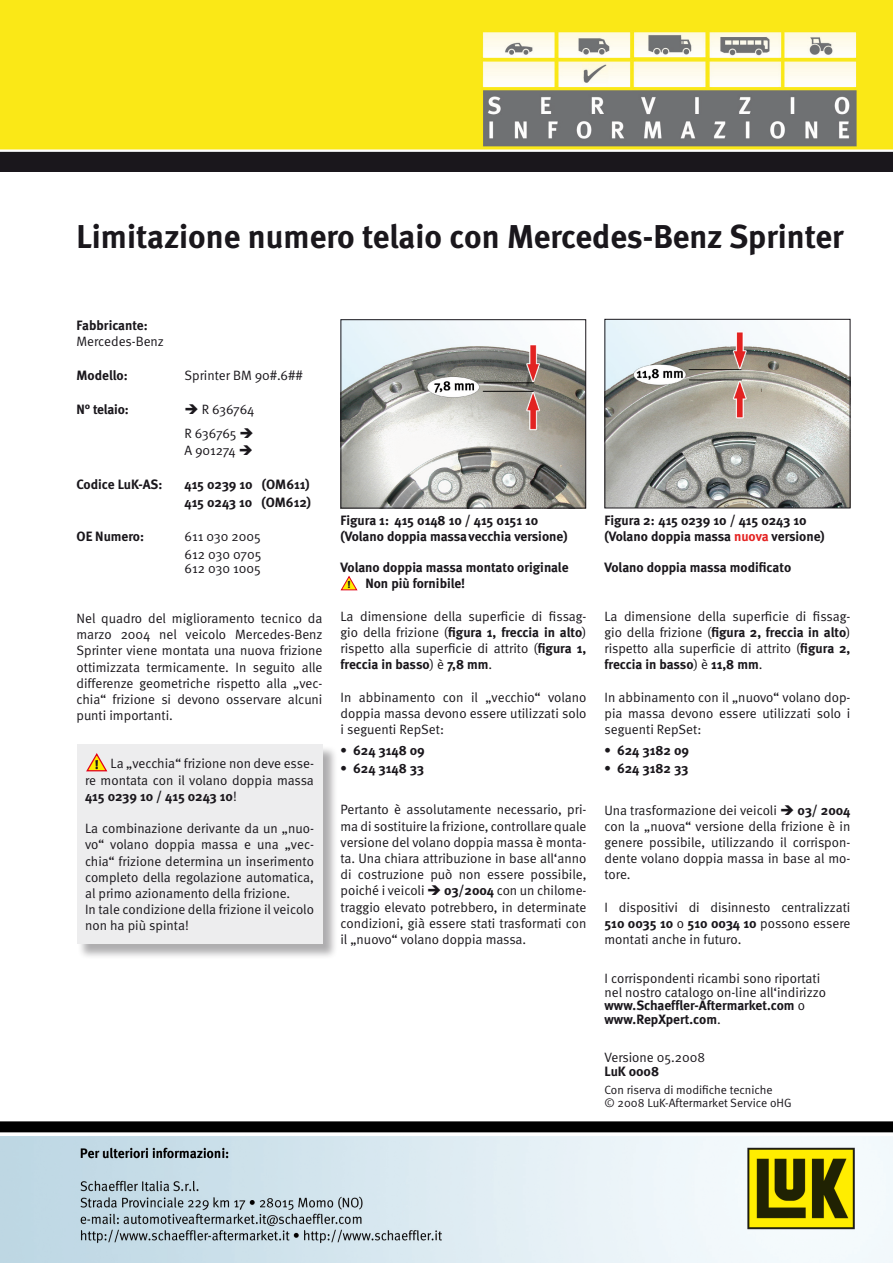
<style>
.page{position:relative;width:893px;height:1263px;background:#fff}
.page>*{position:absolute;margin:0;border:0;box-sizing:border-box;transform-origin:0 0}
.t1{font:700 33px "Meta";color:#1a171c}
.t2{font:13.5px/16.2px "Meta Normal";color:#1a171c;text-align:justify}
.t3{font:700 13.5px/16.2px "Meta";color:#1a171c}
.t4{font:13.5px/24px "Meta Normal";letter-spacing:-.02em;color:#1a171c}
.t5{font:12.6px "Meta Black Caps";color:#1a171c}
.t6{font:12px/13.5px "Meta Normal";color:#1a171c}
.t7{font:10.05px "Meta Black Caps";color:#1a171c}
.s1{font-family:"Meta Normal";font-weight:400}
.s2{color:#e42322}
.s3{font-family:"Meta";font-weight:700}
</style>
<div class="page">
<div style="left:78px;top:745px;width:272px;height:221px;background:#1a171c;opacity:.35"></div>
<div style="left:77px;top:744px;width:245px;height:200px;background:#ededee"></div>
<svg style="left:86px;top:753px;width:21px;height:18px"></svg>
<img style="left:0;top:0;width:893px;height:172px">
<img style="left:0;top:1121px;width:893px;height:142px">
<img style="left:342px;top:321px;width:242px;height:185px">
<div style="left:340px;top:319px;width:246px;height:189px;border:1px solid #1a171c"></div>
<img style="left:606px;top:321px;width:242px;height:185px">
<div style="left:604px;top:319px;width:246px;height:189px;border:1px solid #1a171c"></div>
<svg style="left:341px;top:576px;width:17px;height:14px"></svg>
<h1 class="t1" style="left:77px;top:215px;width:768px">Limitazione numero telaio con Mercedes-Benz Sprinter</h1>
<p class="t3" style="left:77px;top:317px;width:73px">Fabbricante:</p>
<p class="t2" style="left:77px;top:333px;width:89px">Mercedes-Benz</p>
<p class="t3" style="left:77px;top:367px;width:53px">Modello:</p>
<p class="t2" style="left:185px;top:367px;width:120px">Sprinter BM 90#.6##</p>
<p class="t3" style="left:77px;top:401px;width:54px">N° telaio:</p>
<p class="t4" style="left:185px;top:398px;width:71px">➔ R 636764<br>R 636765 ➔</p>
<p class="t2" style="left:185px;top:442px;width:70px">A 901274 ➔</p>
<p class="t3" style="left:77px;top:476px;width:87px">Codice LuK-AS:</p>
<p class="t3" style="left:185px;top:475px;width:128px;line-height:18px">415 0239 10 (OM611)<br>415 0243 10 (OM612)</p>
<p class="t3" style="left:77px;top:528px;width:69px">OE Numero:</p>
<p class="t2" style="left:185px;top:527px;width:78px;line-height:18px">611 030 2005<br>612 030 0705</p>
<p class="t2" style="left:185px;top:560px;width:78px">612 030 1005</p>
<p class="t2" style="left:77px;top:610px;width:248px">Nel quadro del miglioramento tecnico da marzo 2004 nel veicolo Mercedes-Benz Sprinter viene montata una nuova frizione ottimizzata termicamente. In seguito alle differenze geometriche rispetto alla „vec&shy;chia“ frizione si devono osservare alcuni punti importanti.</p>
<p class="t2" style="left:85px;top:755px;width:230px;text-align:right">La „vecchia“ frizione non deve esse-<br>re montata con il volano doppia massa</p>
<p class="t3" style="left:85px;top:788px;width:153px">415 0239 10 / 415 0243 10<span class="s1">!</span></p>
<p class="t2" style="left:85px;top:820px;width:230px;text-align:left">La combinazione derivante da un „nuo&shy;vo“ volano doppia massa e una „vec&shy;chia“ frizione determina un inserimento completo della regolazione automatica, al primo azionamento della frizione.<br>In tale condizione della frizione il veicolo non ha più spinta!</p>
<p class="t5" style="left:95px;top:757px;width:6px">!</p>
<p class="t3" style="left:340px;top:511px;width:229px">Figura 1: 415 0148 10 / 415 0151 10 (Volano doppia massavecchia versione)</p>
<p class="t3" style="left:604px;top:511px;width:222px">Figura 2: 415 0239 10 / 415 0243 10 (Volano doppia massa <span class="s2">nuova</span> versione)</p>
<p class="t3" style="left:365px;top:559px;width:205px;text-indent:-25px">Volano doppia massa montato originale<br>Non più fornibile!</p>
<p class="t2" style="left:340px;top:608px;width:247px">La dimensione della superficie di fissag-</p>
<p class="t3" style="left:340px;top:624px;width:247px"><span class="s1">gio della frizione (</span>figura 1, freccia in alto<span class="s1">)</span></p>
<p class="t2" style="left:340px;top:640px;width:247px">rispetto alla superficie di attrito (<span class="s3">figura 1,</span></p>
<p class="t3" style="left:340px;top:656px;width:153px">freccia in basso<span class="s1">) è</span> 7,8 mm<span class="s1">.</span></p>
<p class="t2" style="left:340px;top:689px;width:247px">In abbinamento con il „vecchio“ volano doppia massa devono essere utilizzati solo i seguenti RepSet:</p>
<p class="t3" style="left:340px;top:742px;width:86px">• 624 3148 09</p>
<p class="t3" style="left:340px;top:760px;width:85px">• 624 3148 33</p>
<p class="t7" style="left:347px;top:579px;width:5px">!</p>
<p class="t2" style="left:340px;top:801px;width:247px">Pertanto è assolutamente necessario, pri&shy;ma di sostituire la frizione, controllare quale versione del volano doppia massa è monta&shy;ta. Una chiara attribuzione in base all‘anno di costruzione può non essere possibile, poiché i veicoli ➔ <span class="s3">03/2004</span> con un chilome&shy;traggio elevato potrebbero, in determinate condizioni, già essere stati trasformati con il „nuovo“ volano doppia massa.</p>
<p class="t3" style="left:604px;top:559px;width:188px">Volano doppia massa modificato</p>
<p class="t2" style="left:604px;top:608px;width:247px">La dimensione della superficie di fissag-</p>
<p class="t3" style="left:604px;top:624px;width:247px"><span class="s1">gio della frizione (</span>figura 2, freccia in alto<span class="s1">)</span></p>
<p class="t2" style="left:604px;top:640px;width:247px">rispetto alla superficie di attrito (<span class="s3">figura 2,</span></p>
<p class="t3" style="left:604px;top:656px;width:159px">freccia in basso<span class="s1">) è</span> 11,8 mm<span class="s1">.</span></p>
<p class="t2" style="left:604px;top:689px;width:247px">In abbinamento con il „nuovo“ volano dop&shy;pia massa devono essere utilizzati solo i seguenti RepSet:</p>
<p class="t3" style="left:604px;top:742px;width:86px">• 624 3182 09</p>
<p class="t3" style="left:604px;top:760px;width:85px">• 624 3182 33</p>
<p class="t2" style="left:604px;top:802px;width:247px">Una trasformazione dei veicoli ➔ <span class="s3">03/ 2004 </span>con la „nuova“ versione della frizione è in genere possibile, utilizzando il corrispon&shy;dente volano doppia massa in base al mo&shy;tore.</p>
<p class="t2" style="left:604px;top:899px;width:247px">I dispositivi di disinnesto centralizzati</p>
<p class="t3" style="left:604px;top:915px;width:247px">510 0035 10 <span class="s1">o</span> 510 0034 10 <span class="s1">possono essere</span></p>
<p class="t2" style="left:604px;top:931px;width:138px">montati anche in futuro.</p>
<p class="t2" style="left:604px;top:971px;width:223px;line-height:13.5px">I corrispondenti ricambi sono riportati nel nostro catalogo on-line all‘indirizzo</p>
<p class="t3" style="left:604px;top:998px;width:202px;line-height:13.5px">www.Schaeffler-Aftermarket.com <span class="s1">o </span>www.RepXpert.com<span class="s1">.</span></p>
<p class="t2" style="left:604px;top:1049px;width:102px">Versione 05.2008</p>
<p class="t3" style="left:604px;top:1063px;width:56px">LuK 0008</p>
<p class="t6" style="left:604px;top:1083px;width:189px">Con riserva di modifiche tecniche<br>© 2008 LuK-Aftermarket Service oHG</p>
</div>
